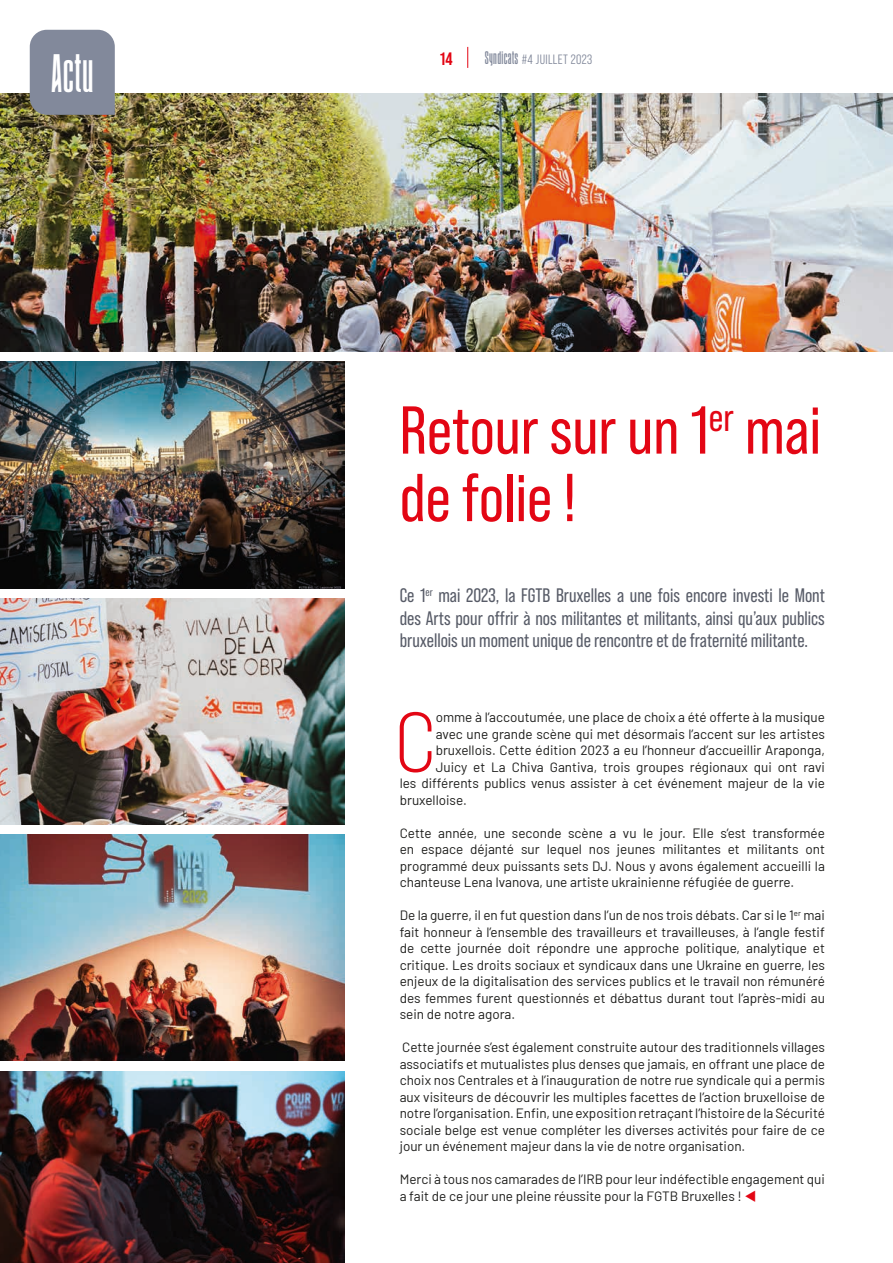
<style>
.page{position:relative;width:893px;height:1263px;background:#fff}
.page>*{position:absolute;margin:0;border:0;box-sizing:border-box;transform-origin:0 0}
.t1{font:84.15px "Bebas Neue Pro Exp Bk";color:#e30614}
.t2{font:67.5px/67.5px "Bebas Neue Pro";color:#e30614}
.t3{font:700 40.5px "August";color:#fff}
.t4{font:19.5px/22.5px "Bebas Neue Pro";color:#575b67;text-align:justify}
.t5{font:700 18px "Bebas Neue Pro";color:#e30614}
.t6{font:13.5px/16.5px "Barlow";color:#1d1d1b;text-align:justify}
.t7{font:13.5px "Bebas Neue Pro Middle";letter-spacing:.025em;color:#82899b}
.s1{font-family:"August";font-weight:700}
.s2{color:#e30614}
</style>
<div class="page">
<img style="left:0;top:94px;width:893px;height:258px">
<img style="left:0;top:362px;width:344px;height:226px">
<img style="left:0;top:598px;width:344px;height:226px">
<img style="left:0;top:835px;width:344px;height:226px">
<img style="left:0;top:1071px;width:344px;height:192px">
<svg style="left:467px;top:47px;width:1px;height:21px"></svg>
<div style="left:30px;top:30px;width:85px;height:85px;background:#82899b"></div>
<h3 class="t3" style="left:51px;top:46px;width:45px">Actu</h3>
<h3 class="t5" style="left:440px;top:48px;width:14px">14</h3>
<p class="t7" style="left:485px;top:52px;width:109px"><span class="s1">Syndicats</span> #4 JUILLET 2023</p>
<h2 class="t2" style="left:400px;top:396px;width:423px">Retour sur un 1<sup>er</sup> mai de folie !</h2>
<h3 class="t4" style="left:400px;top:584px;width:427px">Ce 1<sup>er</sup> mai 2023, la FGTB Bruxelles a une fois encore investi le Mont des Arts pour offrir à nos militantes et militants, ainsi qu’aux publics bruxellois un moment unique de rencontre et de fraternité militante.</h3>
<h1 class="t1" style="left:394px;top:691px;width:43px">C</h1>
<p class="t6" style="left:436px;top:708px;width:391px">omme à l’accoutumée, une place de choix a été offerte à la musique</p>
<p class="t6" style="left:436px;top:724px;width:391px">avec une grande scène qui met désormais l’accent sur les artistes</p>
<p class="t6" style="left:436px;top:741px;width:391px">bruxellois. Cette édition 2023 a eu l’honneur d’accueillir Araponga,</p>
<p class="t6" style="left:436px;top:757px;width:391px">Juicy et La Chiva Gantiva, trois groupes régionaux qui ont ravi</p>
<p class="t6" style="left:400px;top:774px;width:427px">les différents publics venus assister à cet événement majeur de la vie</p>
<p class="t6" style="left:400px;top:790px;width:69px">bruxelloise.</p>
<p class="t6" style="left:400px;top:823px;width:427px">Cette année, une seconde scène a vu le jour. Elle s’est transformée en espace déjanté sur lequel nos jeunes militantes et militants ont programmé deux puissants sets DJ. Nous y avons également accueilli la chanteuse Lena Ivanova, une artiste ukrainienne réfugiée de guerre.</p>
<p class="t6" style="left:400px;top:906px;width:427px">De la guerre, il en fut question dans l’un de nos trois débats. Car si le 1<sup>er</sup> mai fait honneur à l’ensemble des travailleurs et travailleuses, à l’angle festif de cette journée doit répondre une approche politique, analytique et critique. Les droits sociaux et syndicaux dans une Ukraine en guerre, les enjeux de la digitalisation des services publics et le travail non rémunéré des femmes furent questionnés et débattus durant tout l’après-midi au sein de notre agora.</p>
<p class="t6" style="left:400px;top:1038px;width:427px">Cette journée s’est également construite autour des traditionnels villages associatifs et mutualistes plus denses que jamais, en offrant une place de choix nos Centrales et à l’inauguration de notre rue syndicale qui a permis aux visiteurs de découvrir les multiples facettes de l’action bruxelloise de notre l’organisation. Enfin, une exposition retraçant l’histoire de la Sécurité sociale belge est venue compléter les diverses activités pour faire de ce jour un événement majeur dans la vie de notre organisation.</p>
<p class="t6" style="left:400px;top:1170px;width:427px">Merci à tous nos camarades de l’IRB pour leur indéfectible engagement qui a fait de ce jour une pleine réussite pour la FGTB Bruxelles ! <span class="s2">▼</span></p>
</div>
